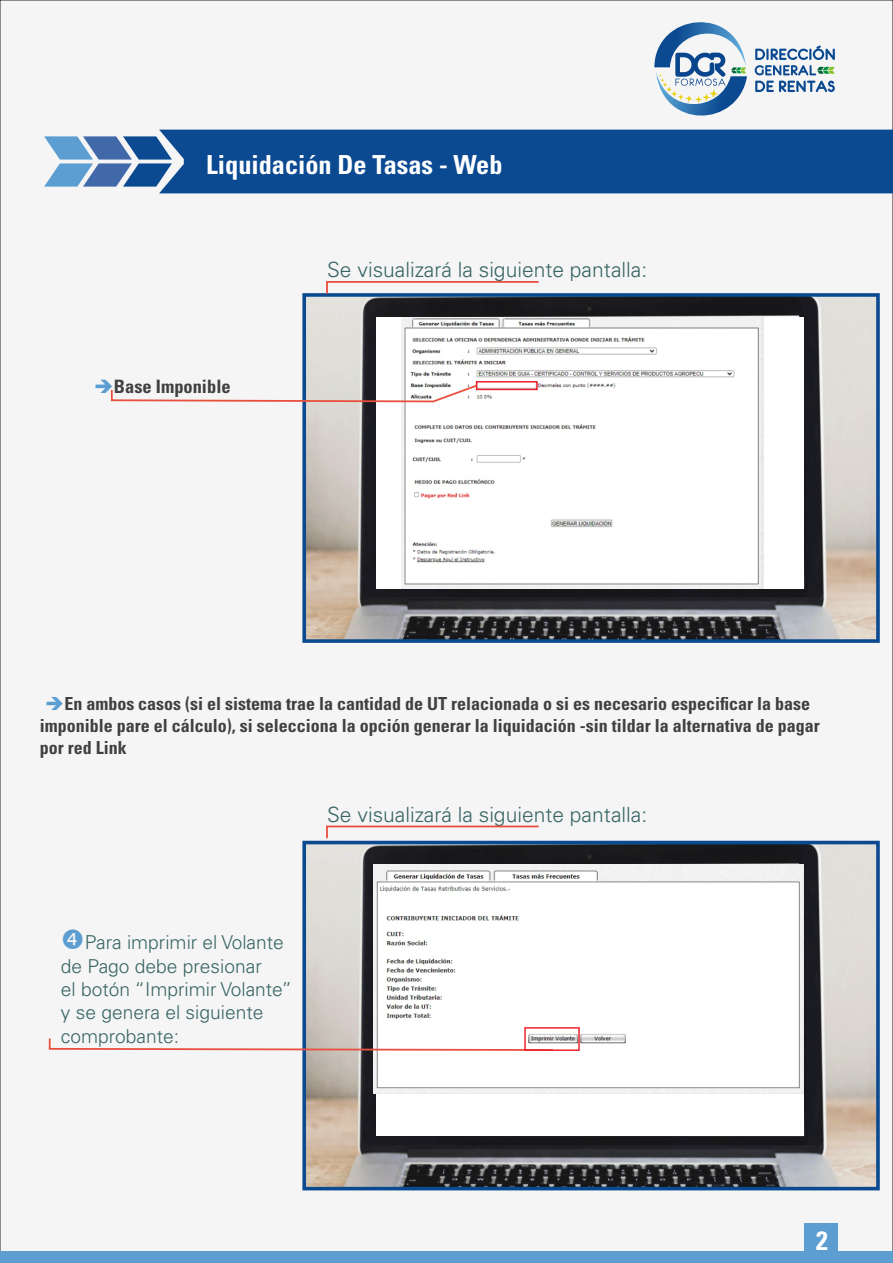
<style>
.page{position:relative;width:893px;height:1263px;background:#fff}
.page>*{position:absolute;margin:0;border:0;box-sizing:border-box;transform-origin:0 0}
.t1{font:700 condensed 26.4px "Univers LT Std";color:#fff}
.t2{font:700 condensed 26.25px "Univers LT Std";color:#fff}
.t3{font:300 21px "Univers LT Std";color:#396565}
.t4{font:300 19.2px/23.4px "Univers LT Std";color:#396565}
.t5{font:700 condensed 18.45px "Univers LT Std";color:#404041}
.t6{font:700 condensed 18px/21.9px "Univers LT Std";color:#404041}
.s1{color:#5c9ed1}
</style>
<div class="page">
<div style="left:0;top:0;width:893px;height:1252px;background:#f5f5f5"></div>
<div style="left:0;top:1252px;width:893px;height:11px;background:#5c9ed1"></div>
<img style="left:307px;top:846px;width:568px;height:339px">
<div style="left:376px;top:865px;width:428px;height:271px;background:#fff"></div>
<img style="left:374px;top:864px;width:429px;height:229px">
<div style="left:302px;top:841px;width:578px;height:349px;border:4px solid #0b4a91"></div>
<div style="left:159px;top:130px;width:734px;height:63px;background:#0b4a91"></div>
<svg style="left:44px;top:136px;width:128px;height:51px"></svg>
<svg style="left:755px;top:46px;width:80px;height:29px"></svg>
<svg style="left:755px;top:81px;width:80px;height:11px"></svg>
<svg style="left:654px;top:2px;width:93px;height:129px"></svg>
<div style="left:804px;top:1223px;width:33px;height:40px;background:#5c9ed1"></div>
<svg style="left:48px;top:1037px;width:507px;height:15px"></svg>
<div style="left:524px;top:1027px;width:56px;height:24px;border:1px solid #ed1c24"></div>
<img style="left:307px;top:298px;width:568px;height:340px">
<div style="left:376px;top:317px;width:428px;height:271px;background:#fff"></div>
<img style="left:401px;top:318px;width:362px;height:270px">
<div style="left:302px;top:293px;width:578px;height:350px;border:4px solid #0b4a91"></div>
<svg style="left:325px;top:280px;width:215px;height:15px"></svg>
<div style="left:476px;top:381px;width:62px;height:9px;border:1px solid #ed1c24"></div>
<svg style="left:110px;top:383px;width:369px;height:20px"></svg>
<svg style="left:325px;top:825px;width:215px;height:15px"></svg>
<svg style="left:63px;top:929px;width:20px;height:20px"></svg>
<h2 class="t2" style="left:206px;top:155px;width:298px">Liquidación De Tasas - Web</h2>
<p class="t5" style="left:94px;top:380px;width:138px"><span class="s1">➔</span>Base Imponible</p>
<p class="t3" style="left:327px;top:262px;width:322px">Se visualizará la siguiente pantalla:</p>
<p class="t6" style="left:40px;top:695px;width:781px"><span class="s1">➔</span>En ambos casos (si el sistema trae la cantidad de UT relacionada o si es necesario especificar la base imponible pare el cálculo), si selecciona la opción generar la liquidación -sin tildar la alternativa de pagar por red Link</p>
<p class="t3" style="left:327px;top:807px;width:322px">Se visualizará la siguiente pantalla:</p>
<p class="t4" style="left:61px;top:933px;width:233px;text-indent:24px">Para imprimir el Volante de Pago debe presionar<br>el botón “Imprimir Volante” y se genera el siguiente comprobante:</p>
<h1 class="t1" style="left:816px;top:1231px;width:13px">2</h1>
</div>
